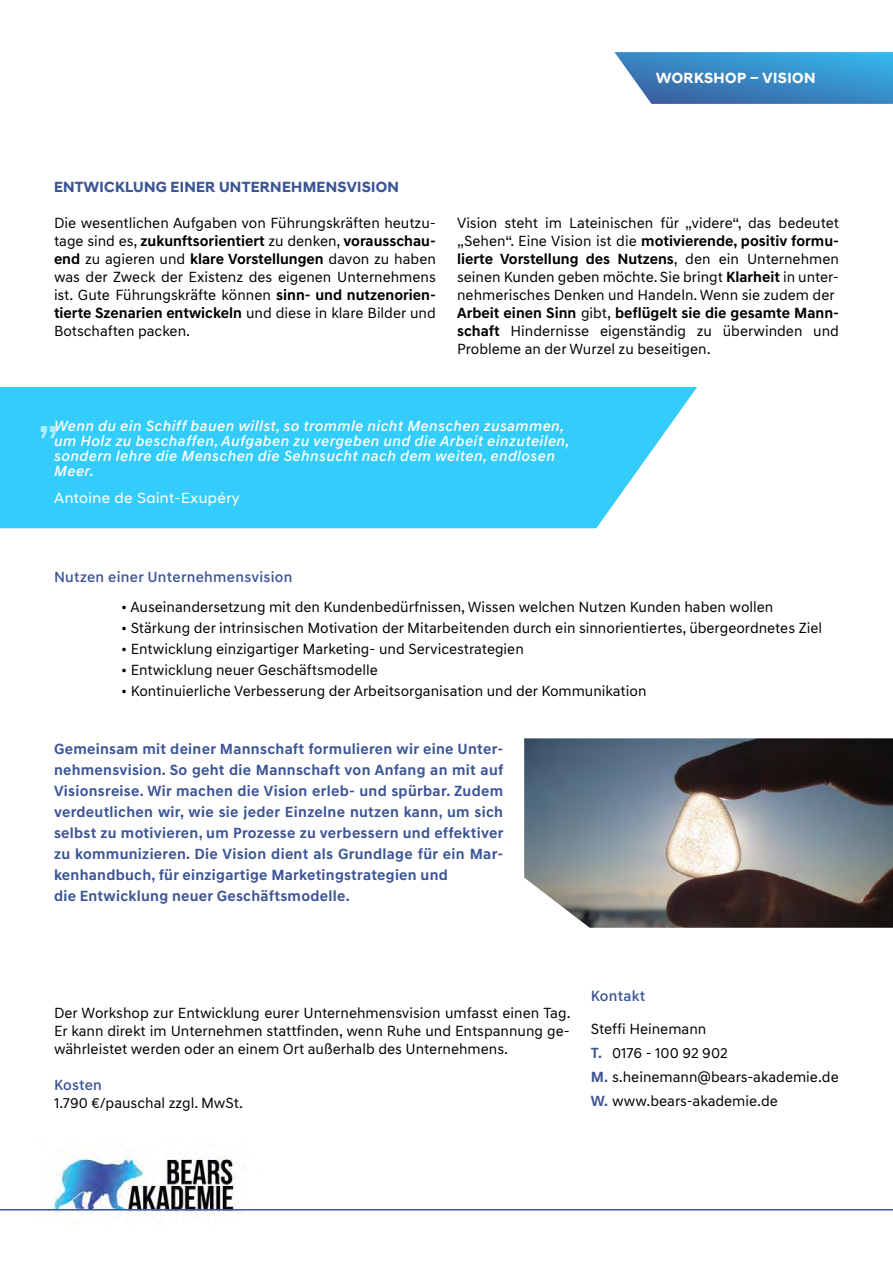
<style>
.page{position:relative;width:893px;height:1263px;background:#fff}
.page>*{position:absolute;margin:0;border:0;box-sizing:border-box;transform-origin:0 0}
.t1{font:500 45px "Hyundai Sans Head";color:#adebfd}
.t2{font:15px/18px "Hyundai Sans Text";color:#000;text-align:justify}
.t3{font:700 15px/21px "Hyundai Sans Text";letter-spacing:.02em;color:#3c5596}
.t4{font:italic 500 15px/15px "Hyundai Sans Text";letter-spacing:.03em;color:#fff}
.t5{font:500 15px "Hyundai Sans Text";letter-spacing:.02em;color:#3c5596}
.t6{font:700 15px "Hyundai Sans Head";letter-spacing:.02em;color:#3c5596}
.t7{font:15px "Hyundai Sans Head";letter-spacing:.03em;color:#fff}
.t8{font:700 15px "Hyundai Sans Head";letter-spacing:.03em;color:#fff}
.s1{font-weight:700}
.s2{font-weight:700;color:#3c5596}
</style>
<div class="page">
<img style="left:31px;top:1150px;width:235px;height:68px">
<hr style="left:0;top:1209px;width:893px;height:1px;background:#3c5596">
<svg style="left:0;top:387px;width:697px;height:141px;background:#41cffb"></svg>
<svg style="left:41px;top:426px;width:16px;height:13px"></svg>
<svg style="left:614px;top:52px;width:279px;height:52px;background:#4692c9"></svg>
<img style="left:524px;top:738px;width:369px;height:190px">
<p class="t8" style="left:656px;top:69px;width:161px">WORKSHOP – VISION</p>
<p class="t6" style="left:54px;top:178px;width:346px">ENTWICKLUNG EINER UNTERNEHMENSVISION</p>
<p class="t2" style="left:54px;top:214px;width:383px">Die wesentlichen Aufgaben von Führungskräften heutzu&shy;tage sind es, <span class="s1">zukunftsorientiert</span> zu denken, <span class="s1">vorausschau&shy;end</span> zu agieren und <span class="s1">klare Vorstellungen</span> davon zu haben was der Zweck der Existenz des eigenen Unternehmens ist. Gute Führungskräfte können <span class="s1">sinn- und nutzenorien&shy;tierte Szenarien entwickeln</span> und diese in klare Bilder und Botschaften packen.</p>
<p class="t2" style="left:457px;top:214px;width:383px;text-align:left">Vision steht im Lateinischen für „videre“, das bedeutet „Sehen“. Eine Vision ist die <span class="s1">motivierende, positiv formu&shy;lierte Vorstellung des Nutzens</span>, den ein Unternehmen seinen Kunden geben möchte. Sie bringt <span class="s1">Klarheit</span> in unter&shy;nehmerisches Denken und Handeln. Wenn sie zudem der <span class="s1">Arbeit einen Sinn</span> gibt, <span class="s1">beflügelt sie die gesamte Mann&shy;schaft</span> Hindernisse eigenständig zu überwinden und Probleme an der Wurzel zu beseitigen.</p>
<p class="t4" style="left:54px;top:418px;width:517px">Wenn du ein Schiff bauen willst, so trommle nicht Menschen zusammen, um Holz zu beschaffen, Aufgaben zu vergeben und die Arbeit einzuteilen, sondern lehre die Menschen die Sehnsucht nach dem weiten, endlosen Meer.</p>
<p class="t7" style="left:54px;top:489px;width:187px">Antoine de Saint-Exupéry</p>
<h1 class="t1" style="left:38px;top:390px;width:22px">„</h1>
<p class="t5" style="left:54px;top:568px;width:240px">Nutzen einer Unternehmensvision</p>
<p class="t2" style="left:121px;top:597px;width:654px">• Auseinandersetzung mit den Kundenbedürfnissen, Wissen welchen Nutzen Kunden haben wollen</p>
<p class="t2" style="left:121px;top:618px;width:702px">• Stärkung der intrinsischen Motivation der Mitarbeitenden durch ein sinnorientiertes, übergeordnetes Ziel</p>
<p class="t2" style="left:121px;top:639px;width:404px">• Entwicklung einzigartiger Marketing- und Servicestrategien</p>
<p class="t2" style="left:121px;top:660px;width:258px">• Entwicklung neuer Geschäftsmodelle</p>
<p class="t2" style="left:121px;top:681px;width:527px">• Kontinuierliche Verbesserung der Arbeitsorganisation und der Kommunikation</p>
<p class="t3" style="left:54px;top:738px;width:451px">Gemeinsam mit deiner Mannschaft formulieren wir eine Unter&shy;nehmensvision. So geht die Mannschaft von Anfang an mit auf Visionsreise. Wir machen die Vision erleb- und spürbar. Zudem verdeutlichen wir, wie sie jeder Einzelne nutzen kann, um sich selbst zu motivieren, um Prozesse zu verbessern und effektiver zu kommunizieren. Die Vision dient als Grundlage für ein Mar&shy;kenhandbuch, für einzigartige Marketingstrategien und<br>die Entwicklung neuer Geschäftsmodelle.</p>
<p class="t2" style="left:54px;top:1004px;width:518px">Der Workshop zur Entwicklung eurer Unternehmensvision umfasst einen Tag.<br>Er kann direkt im Unternehmen stattfinden, wenn Ruhe und Entspannung ge&shy;währleistet werden oder an einem Ort außerhalb des Unternehmens.</p>
<p class="t5" style="left:54px;top:1075px;width:49px">Kosten</p>
<p class="t2" style="left:54px;top:1094px;width:190px">1.790 €/pauschal zzgl. MwSt.</p>
<p class="t5" style="left:591px;top:987px;width:56px">Kontakt</p>
<p class="t2" style="left:591px;top:1017px;width:249px;line-height:24px;text-align:left">Steffi Heinemann<br><span class="s2">T.</span> 0176 - 100 92 902<br><span class="s2">M.</span> s.heinemann@bears-akademie.de<br><span class="s2">W.</span> www.bears-akademie.de</p>
</div>
